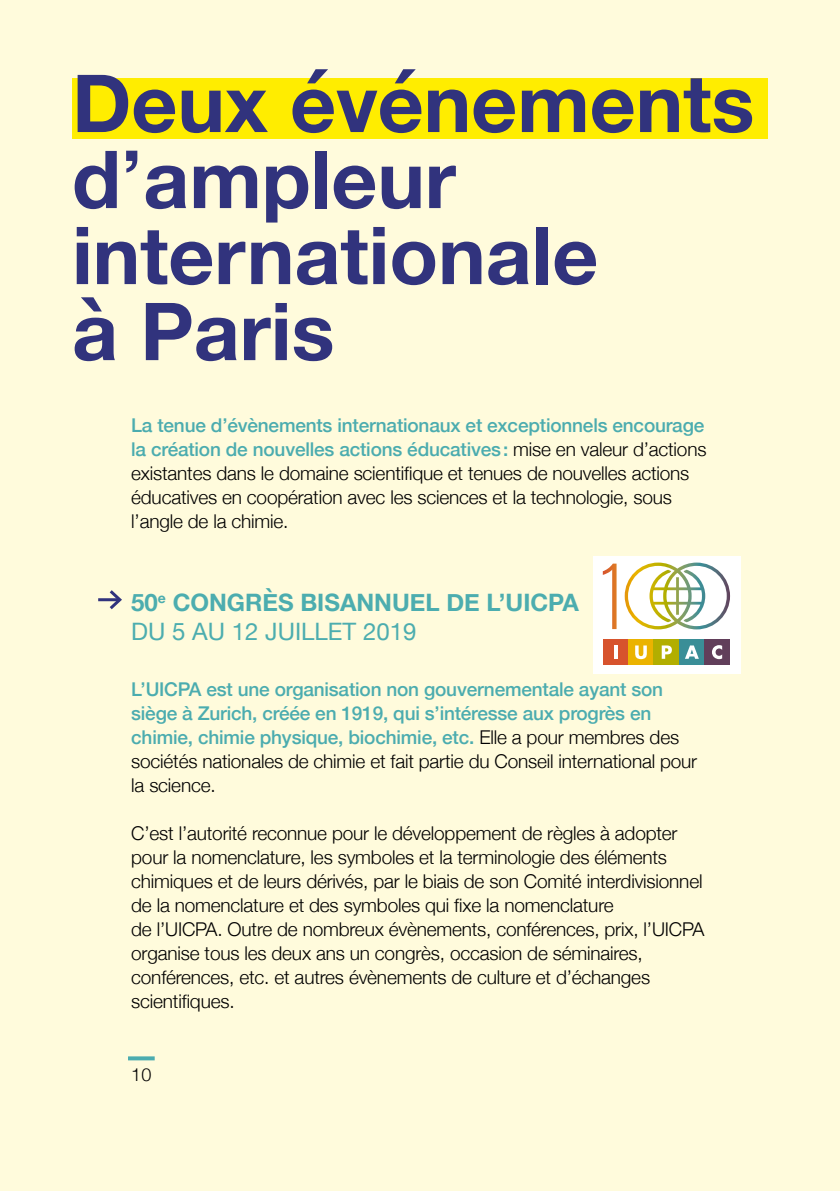
<style>
.page{position:relative;width:840px;height:1191px;background:#fff}
.page>*{position:absolute;margin:0;border:0;box-sizing:border-box;transform-origin:0 0}
.t1{font:700 80px/76px "Helvetica Neue";color:#31337d}
.t2{font:700 24px/28.8px "Helvetica Neue";color:#4cadaf}
.t3{font:300 19px/24px "Helvetica Neue";letter-spacing:-.01em;color:#000}
.t4{font:500 19px/24px "Helvetica Neue";letter-spacing:-.01em;color:#4bacaf}
.t5{font:300 18px "Helvetica Neue";color:#000}
.s1{font-weight:500;color:#4bacaf}
.s2{font-weight:400}
.s3{font-weight:300;color:#000}
</style>
<div class="page">
<div style="left:0;top:0;width:839px;height:1191px;background:#fffbdc"></div>
<div style="left:72px;top:78px;width:695px;height:60px;background:#ffed00"></div>
<hr style="left:98px;top:598px;width:22px;height:3px;background:#31337d">
<svg style="left:106px;top:590px;width:16px;height:20px"></svg>
<svg style="left:128px;top:1056px;width:27px;height:4px"></svg>
<div style="left:592px;top:556px;width:148px;height:118px;background:#fff"></div>
<svg style="left:624px;top:562px;width:105px;height:67px"></svg>
<svg style="left:602px;top:563px;width:14px;height:66px"></svg>
<div style="left:602px;top:639px;width:26px;height:26px;background:#d7532d"></div>
<div style="left:628px;top:639px;width:25px;height:26px;background:#ebb300"></div>
<div style="left:653px;top:639px;width:25px;height:26px;background:#b2ae00"></div>
<div style="left:678px;top:639px;width:26px;height:26px;background:#3a8e97"></div>
<div style="left:704px;top:639px;width:25px;height:26px;background:#613e5a"></div>
<svg style="left:661px;top:645px;width:10px;height:14px"></svg>
<svg style="left:685px;top:645px;width:13px;height:14px"></svg>
<svg style="left:712px;top:645px;width:9px;height:14px"></svg>
<svg style="left:614px;top:645px;width:3px;height:14px"></svg>
<svg style="left:635px;top:645px;width:11px;height:14px"></svg>
<h1 class="t1" style="left:72px;top:68px;width:683px">Deux événements dʼampleur internationale<br>à Paris</h1>
<p class="t3" style="left:131px;top:412px;width:576px"><span class="s1">La tenue d’évènements internationaux et exceptionnels encourage la création de nouvelles actions éducatives:</span> mise en valeur d’actions existantes dans le domaine scientifique et tenues de nouvelles actions éducatives en coopération avec les sciences et la technologie, sous l’angle de la chimie.</p>
<p class="t2" style="left:131px;top:588px;width:449px">50<sup>e</sup> CONGRÈS BISANNUEL DE L’UICPA<br><span class="s2">DU 5 AU 12 JUILLET 2019</span></p>
<p class="t4" style="left:131px;top:676px;width:567px">L’UICPA est une organisation non gouvernementale ayant son siège à Zurich, créée en 1919, qui s’intéresse aux progrès en chimie, chimie physique, biochimie, etc. <span class="s3">Elle a pour membres des sociétés nationales de chimie et fait partie du Conseil international pour la science.</span></p>
<p class="t3" style="left:131px;top:820px;width:574px">C’est l’autorité reconnue pour le développement de règles à adopter pour la nomenclature, les symboles et la terminologie des éléments chimiques et de leurs dérivés, par le biais de son Comité interdivisionnel de la nomenclature et des symboles qui fixe la nomenclature<br>de l’UICPA. Outre de nombreux évènements, conférences, prix, l’UICPA organise tous les deux ans un congrès, occasion de séminaires, conférences, etc. et autres évènements de culture et d’échanges scientifiques.</p>
<p class="t5" style="left:131px;top:1059px;width:22px">10</p>
</div>
